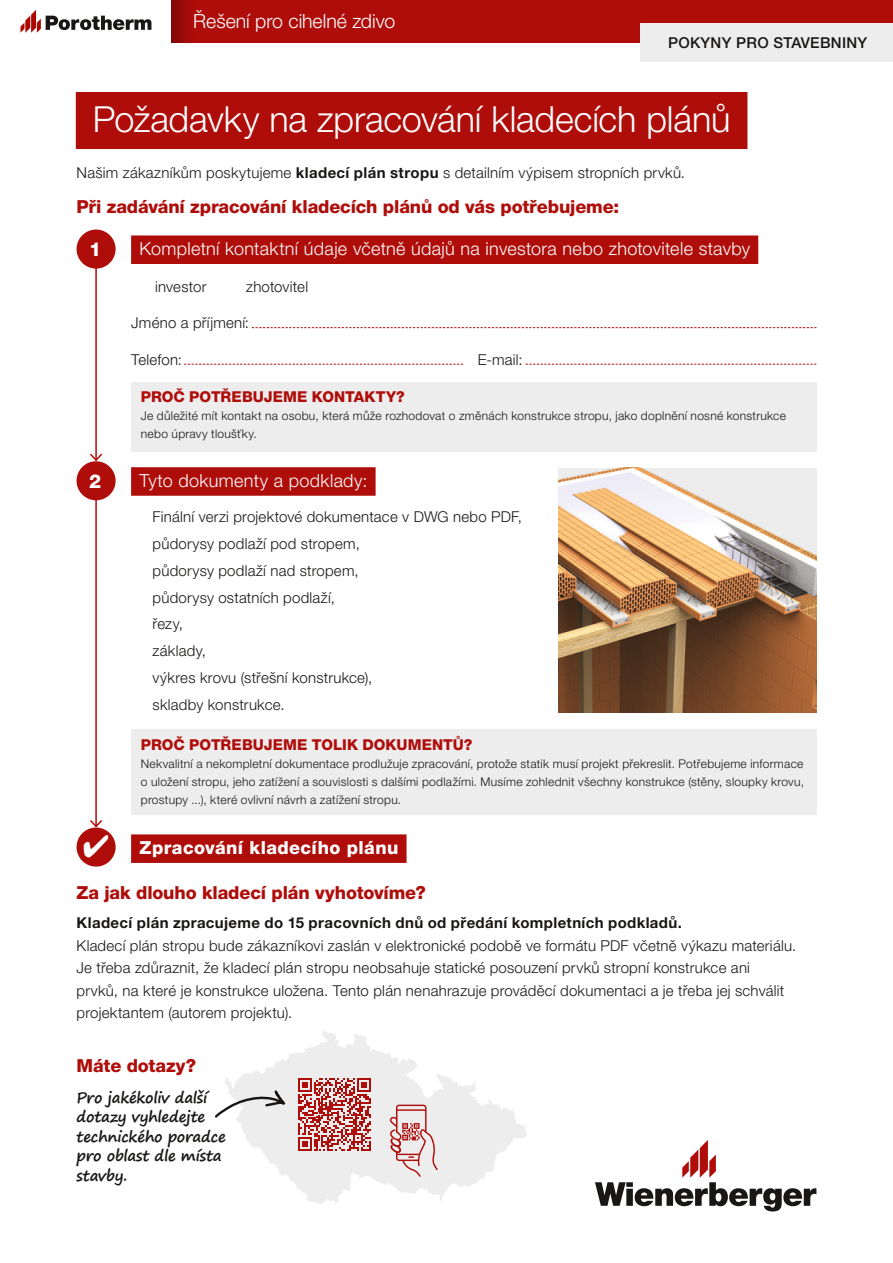
<style>
.page{position:relative;width:893px;height:1263px;background:#fff}
.page>*{position:absolute;margin:0;border:0;box-sizing:border-box;transform-origin:0 0}
.t1{font:300 36px "Helvetica Neue LT Pro";letter-spacing:-.005em;color:#fff}
.t2{font:300 19.5px "Helvetica Neue LT Pro";letter-spacing:-.005em;color:#fff}
.t3{font:800 19.2px "Helvetica Neue LT Pro";color:#fff}
.t4{font:800 18px "Helvetica Neue LT Pro";letter-spacing:-.01em;color:#af0d0a}
.t5{font:300 18px "Helvetica Neue LT Pro";letter-spacing:.02em;color:#fff}
.t6{font:800 18px "Helvetica Neue LT Pro";letter-spacing:.02em;color:#fff}
.t7{font:300 15px/26.8px "Helvetica Neue LT Pro";letter-spacing:.015em;color:#181716}
.t8{font:700 15px/19.5px "Segoe Print";letter-spacing:-.015em;color:#181716}
.t9{font:700 15px "Helvetica Neue LT Pro";letter-spacing:.025em;color:#181716}
.t10{font:800 15px "Helvetica Neue LT Pro";color:#af0d0a}
.t11{font:500 15px "Helvetica Neue LT Pro";letter-spacing:.02em;color:#181716}
.t12{font:300 12px/18px "Helvetica Neue LT Pro";letter-spacing:.025em;color:#181716;text-align:justify}
.s1{font-weight:700}
</style>
<div class="page">
<div style="left:76px;top:92px;width:671px;height:57px;background:#af0d0a"></div>
<div style="left:172px;top:0;width:721px;height:43px;background:#af0d0a"></div>
<svg style="left:172px;top:0;width:16px;height:43px"></svg>
<svg style="left:21px;top:10px;width:130px;height:23px"></svg>
<div style="left:131px;top:729px;width:685px;height:86px;background:#ededed"></div>
<div style="left:131px;top:382px;width:685px;height:69px;background:#ededed"></div>
<div style="left:77px;top:229px;width:39px;height:40px;background:#af0d0a;border-radius:50%"></div>
<div style="left:77px;top:461px;width:39px;height:39px;background:#af0d0a;border-radius:50%"></div>
<div style="left:77px;top:827px;width:39px;height:40px;background:#af0d0a;border-radius:50%"></div>
<div style="left:131px;top:235px;width:627px;height:29px;background:#af0d0a"></div>
<div style="left:131px;top:467px;width:245px;height:29px;background:#af0d0a"></div>
<div style="left:131px;top:834px;width:276px;height:29px;background:#af0d0a"></div>
<hr style="left:95px;top:265px;width:2px;height:195px;background:#af0d0a">
<svg style="left:90px;top:452px;width:13px;height:10px"></svg>
<hr style="left:95px;top:496px;width:2px;height:330px;background:#af0d0a">
<img style="left:558px;top:468px;width:258px;height:245px">
<svg style="left:595px;top:1140px;width:221px;height:71px"></svg>
<div style="left:640px;top:23px;width:253px;height:39px;background:#ededed"></div>
<svg style="left:252px;top:327px;width:564px;height:1px"></svg>
<svg style="left:184px;top:364px;width:279px;height:1px"></svg>
<svg style="left:526px;top:364px;width:290px;height:1px"></svg>
<svg style="left:224px;top:1031px;width:303px;height:174px"></svg>
<svg style="left:298px;top:1078px;width:73px;height:73px;background:#cc7675"></svg>
<svg style="left:390px;top:1104px;width:48px;height:73px;background:#e0c0c0"></svg>
<svg style="left:215px;top:1090px;width:71px;height:28px"></svg>
<svg style="left:84px;top:818px;width:24px;height:14px"></svg>
<h2 class="t2" style="left:193px;top:10px;width:203px">Řešení pro cihelné zdivo</h2>
<p class="t11" style="left:668px;top:34px;width:201px">POKYNY PRO STAVEBNINY</p>
<h1 class="t1" style="left:93px;top:97px;width:639px">Požadavky na zpracování kladecích plánů</h1>
<p class="t7" style="left:77px;top:159px;width:610px">Našim zákazníkům poskytujeme <span class="s1">kladecí plán stropu</span> s detailním výpisem stropních prvků.</p>
<p class="t4" style="left:77px;top:196px;width:544px">Při zadávání zpracování kladecích plánů od vás potřebujeme:</p>
<p class="t3" style="left:89px;top:238px;width:14px">1</p>
<p class="t3" style="left:89px;top:469px;width:14px">2</p>
<p class="t5" style="left:140px;top:238px;width:612px">Kompletní kontaktní údaje včetně údajů na investora nebo zhotovitele stavby</p>
<p class="t7" style="left:155px;top:273px;width:53px">investor</p>
<p class="t7" style="left:246px;top:273px;width:63px">zhotovitel</p>
<p class="t7" style="left:131px;top:309px;width:119px">Jméno a příjmení:</p>
<p class="t7" style="left:131px;top:346px;width:52px">Telefon:</p>
<p class="t7" style="left:478px;top:346px;width:47px">E-mail:</p>
<p class="t10" style="left:141px;top:388px;width:265px">PROČ POTŘEBUJEME KONTAKTY?</p>
<p class="t12" style="left:141px;top:407px;width:647px">Je důležité mít kontakt na osobu, která může rozhodovat o změnách konstrukce stropu, jako doplnění nosné konstrukce nebo úpravy tloušťky.</p>
<p class="t5" style="left:140px;top:470px;width:229px">Tyto dokumenty a podklady:</p>
<p class="t7" style="left:153px;top:503px;width:371px">Finální verzi projektové dokumentace v DWG nebo PDF, půdorysy podlaží pod stropem,<br>půdorysy podlaží nad stropem,<br>půdorysy ostatních podlaží,<br>řezy,<br>základy,<br>výkres krovu (střešní konstrukce),<br>skladby konstrukce.</p>
<p class="t10" style="left:141px;top:735px;width:333px">PROČ POTŘEBUJEME TOLIK DOKUMENTŮ?</p>
<p class="t12" style="left:141px;top:754px;width:665px">Nekvalitní a nekompletní dokumentace prodlužuje zpracování, protože statik musí projekt překreslit. Potřebujeme informace o uložení stropu, jeho zatížení a souvislosti s dalšími podlažími. Musíme zohlednit všechny konstrukce (stěny, sloupky krovu, prostupy ...), které ovlivní návrh a zatížení stropu.</p>
<p class="t6" style="left:140px;top:837px;width:260px">Zpracování kladecího plánu</p>
<p class="t4" style="left:77px;top:882px;width:351px">Za jak dlouho kladecí plán vyhotovíme?</p>
<p class="t9" style="left:77px;top:914px;width:607px">Kladecí plán zpracujeme do 15 pracovních dnů od předání kompletních podkladů.</p>
<p class="t7" style="left:77px;top:934px;width:721px;line-height:22.5px">Kladecí plán stropu bude zákazníkovi zaslán v elektronické podobě ve formátu PDF včetně výkazu materiálu.<br>Je třeba zdůraznit, že kladecí plán stropu neobsahuje statické posouzení prvků stropní konstrukce ani<br>prvků, na které je konstrukce uložena. Tento plán nenahrazuje prováděcí dokumentaci a je třeba jej schválit projektantem (autorem projektu).</p>
<p class="t4" style="left:77px;top:1055px;width:121px">Máte dotazy?</p>
<p class="t8" style="left:77px;top:1087px;width:151px">Pro jakékoliv další dotazy vyhledejte technického poradce pro oblast dle místa stavby.</p>
</div>
